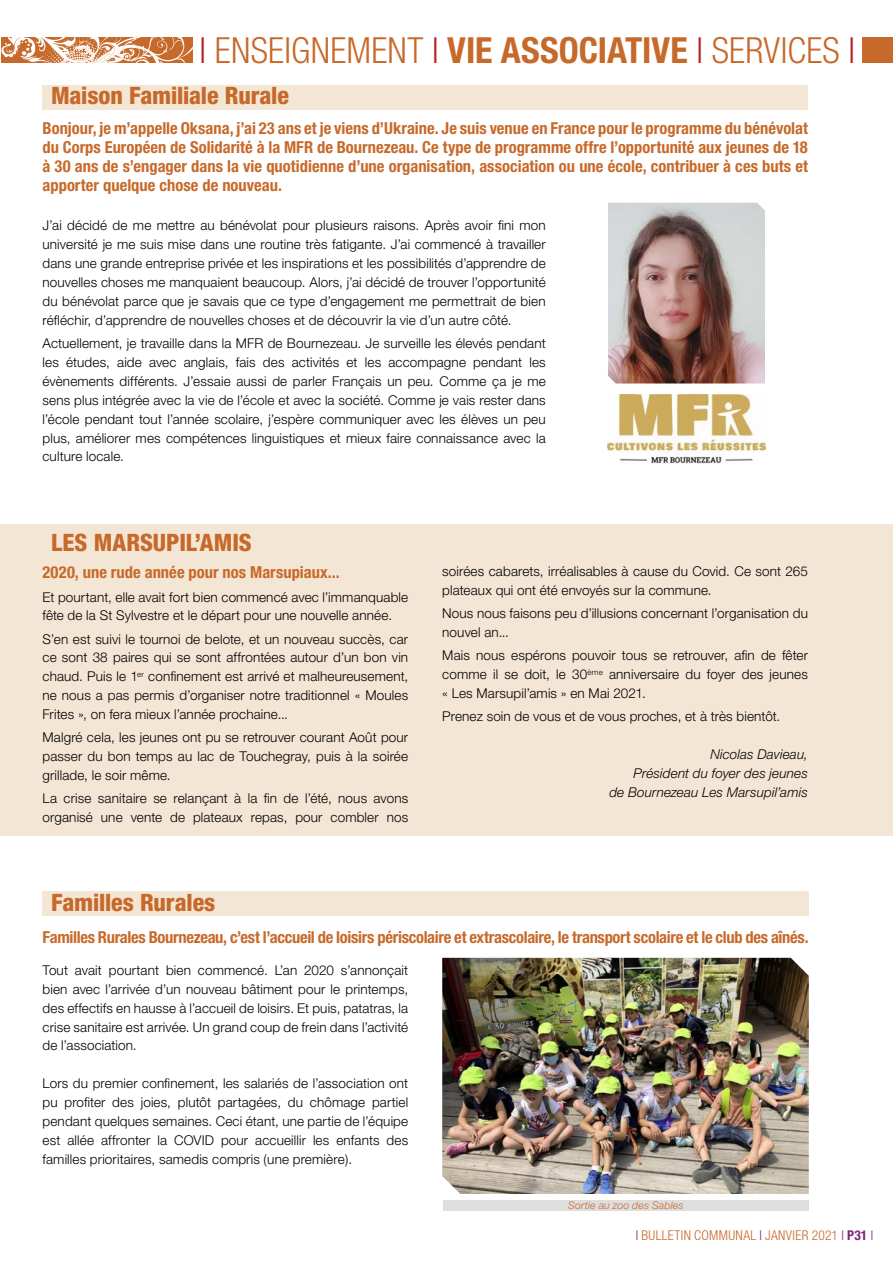
<style>
.page{position:relative;width:893px;height:1263px;background:#fff}
.page>*{position:absolute;margin:0;border:0;box-sizing:border-box;transform-origin:0 0}
.t1{font:300 condensed 36px "Helvetica Neue";letter-spacing:.005em;color:#c7692a}
.t2{font:800 condensed 24px "Helvetica Neue";letter-spacing:-.005em;color:#c7692a}
.t3{font:700 condensed 16.5px/18.9px "Helvetica Neue";letter-spacing:-.015em;color:#c7692a;text-align:justify}
.t4{font:300 13.5px/18.9px "Helvetica Neue";letter-spacing:.01em;color:#000;text-align:justify}
.t5{font:italic 300 13.5px/18.9px "Helvetica Neue";letter-spacing:.01em;color:#000;text-align:right}
.t6{font:300 condensed 13.5px "Helvetica Neue";letter-spacing:.03em;color:#c7692a}
.t7{font:italic 300 10.5px "Helvetica Neue";letter-spacing:.02em;color:#c7692a}
.s1{color:#b32428}
.s2{font-weight:700}
.s3{color:#7d2574}
.s4{font-weight:700;color:#7d2574}
</style>
<div class="page">
<div style="left:43px;top:85px;width:765px;height:24px;background:#f4e6d5"></div>
<img style="left:608px;top:203px;width:157px;height:180px">
<img style="left:607px;top:395px;width:158px;height:69px">
<div style="left:0;top:524px;width:893px;height:312px;background:#f4e6d5"></div>
<div style="left:43px;top:891px;width:766px;height:24px;background:#f4e6d5"></div>
<img style="left:442px;top:958px;width:367px;height:236px">
<div style="left:443px;top:1200px;width:366px;height:11px;background:#dedede"></div>
<div style="left:862px;top:38px;width:31px;height:25px;background:#c7692a"></div>
<svg style="left:1px;top:38px;width:192px;height:25px"></svg>
<h1 class="t1" style="left:200px;top:29px;width:657px"><span class="s1">l</span> ENSEIGNEMENT <span class="s1">l</span> <span class="s2">VIE ASSOCIATIVE</span> <span class="s1">l</span> SERVICES <span class="s1">l</span></h1>
<h2 class="t2" style="left:51px;top:81px;width:239px">Maison Familiale Rurale</h2>
<p class="t3" style="left:43px;top:118px;width:767px">Bonjour, je m’appelle Oksana, j’ai 23 ans et je viens d’Ukraine. Je suis venue en France pour le programme du bénévolat du Corps Européen de Solidarité à la MFR de Bournezeau. Ce type de programme offre l’opportunité aux jeunes de 18 à 30 ans de s’engager dans la vie quotidienne d’une organisation, association ou une école, contribuer à ces buts et apporter quelque chose de nouveau.</p>
<p class="t4" style="left:43px;top:216px;width:505px">J’ai décidé de me mettre au bénévolat pour plusieurs raisons. Après avoir fini mon université je me suis mise dans une routine très fatigante. J’ai commencé à travailler dans une grande entreprise privée et les inspirations et les possibilités d’apprendre de nouvelles choses me manquaient beaucoup. Alors, j’ai décidé de trouver l’opportunité du bénévolat parce que je savais que ce type d’engagement me permettrait de bien réfléchir, d’apprendre de nouvelles choses et de découvrir la vie d’un autre côté.</p>
<p class="t4" style="left:43px;top:333px;width:505px">Actuellement, je travaille dans la MFR de Bournezeau. Je surveille les élevés pendant les études, aide avec anglais, fais des activités et les accompagne pendant les évènements différents. J’essaie aussi de parler Français un peu. Comme ça je me sens plus intégrée avec la vie de l’école et avec la société. Comme je vais rester dans l’école pendant tout l’année scolaire, j’espère communiquer avec les élèves un peu plus, améliorer mes compétences linguistiques et mieux faire connaissance avec la culture locale.</p>
<h2 class="t2" style="left:51px;top:528px;width:202px">LES MARSUPIL’AMIS</h2>
<p class="t3" style="left:43px;top:563px;width:299px">2020, une rude année pour nos Marsupiaux...</p>
<p class="t4" style="left:43px;top:587px;width:367px">Et pourtant, elle avait fort bien commencé avec l’immanquable fête de la St Sylvestre et le départ pour une nouvelle année.</p>
<p class="t4" style="left:43px;top:629px;width:367px">S’en est suivi le tournoi de belote, et un nouveau succès, car ce sont 38 paires qui se sont affrontées autour d’un bon vin chaud. Puis le 1<sup>er</sup> confinement est arrivé et malheureusement, ne nous a pas permis d’organiser notre traditionnel « Moules Frites », on fera mieux l’année prochaine...</p>
<p class="t4" style="left:43px;top:728px;width:367px">Malgré cela, les jeunes ont pu se retrouver courant Août pour passer du bon temps au lac de Touchegray, puis à la soirée grillade, le soir même.</p>
<p class="t4" style="left:43px;top:789px;width:367px">La crise sanitaire se relançant à la fin de l’été, nous avons organisé une vente de plateaux repas, pour combler nos</p>
<p class="t4" style="left:442px;top:562px;width:367px">soirées cabarets, irréalisables à cause du Covid. Ce sont 265 plateaux qui ont été envoyés sur la commune.</p>
<p class="t4" style="left:442px;top:604px;width:367px">Nous nous faisons peu d’illusions concernant l’organisation du nouvel an...</p>
<p class="t4" style="left:442px;top:646px;width:367px">Mais nous espérons pouvoir tous se retrouver, afin de fêter comme il se doit, le 30<sup>ème</sup> anniversaire du foyer des jeunes « Les Marsupil’amis » en Mai 2021.</p>
<p class="t4" style="left:442px;top:707px;width:340px">Prenez soin de vous et de vous proches, et à très bientôt.</p>
<p class="t5" style="left:609px;top:745px;width:200px">Nicolas Davieau,<br>Président du foyer des jeunes<br>de Bournezeau Les Marsupil’amis</p>
<h2 class="t2" style="left:51px;top:888px;width:166px">Familles Rurales</h2>
<p class="t3" style="left:43px;top:927px;width:768px">Familles Rurales Bournezeau, c’est l’accueil de loisirs périscolaire et extrascolaire, le transport scolaire et le club des aînés.</p>
<p class="t4" style="left:43px;top:960px;width:367px">Tout avait pourtant bien commencé. L’an 2020 s’annonçait bien avec l’arrivée d’un nouveau bâtiment pour le printemps, des effectifs en hausse à l’accueil de loisirs. Et puis, patatras, la crise sanitaire est arrivée. Un grand coup de frein dans l’activité de l’association.</p>
<p class="t4" style="left:43px;top:1074px;width:367px">Lors du premier confinement, les salariés de l’association ont pu profiter des joies, plutôt partagées, du chômage partiel pendant quelques semaines. Ceci étant, une partie de l’équipe est allée affronter la COVID pour accueillir les enfants des familles prioritaires, samedis compris (une première).</p>
<p class="t7" style="left:568px;top:1199px;width:117px">Sortie au zoo des Sables</p>
<p class="t6" style="left:636px;top:1227px;width:239px"><span class="s3">l</span> BULLETIN COMMUNAL <span class="s3">l</span> JANVIER 2021 <span class="s3">l</span> <span class="s4">P31</span> <span class="s3">l</span></p>
</div>
